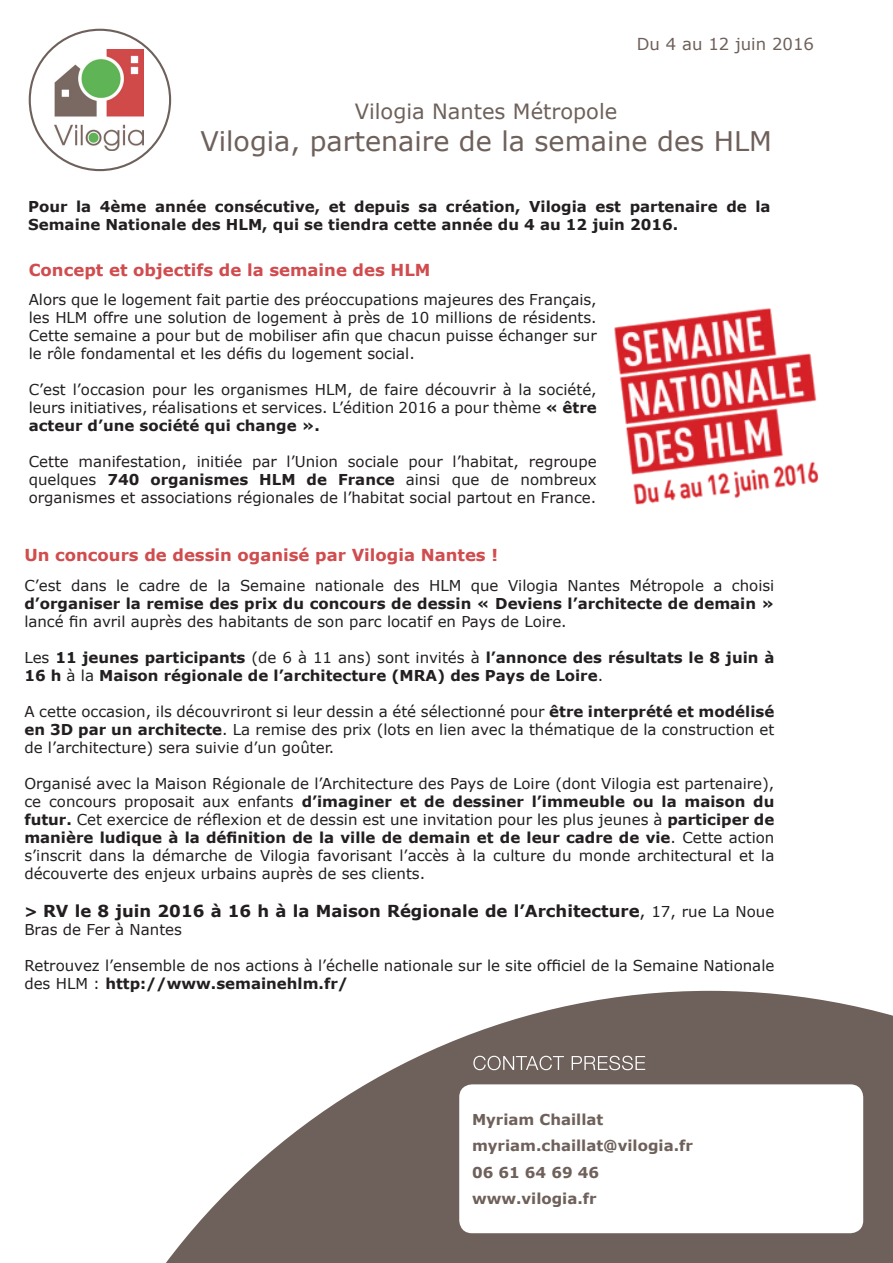
<style>
.page{position:relative;width:893px;height:1263px;background:#fff}
.page>*{position:absolute;margin:0;border:0;box-sizing:border-box;transform-origin:0 0}
.t1{font:27px "Verdana";color:#6e605a}
.t2{font:21px "Verdana";color:#6e605a}
.t3{font:700 16.5px "Verdana";color:#d04c4e}
.t4{font:700 16.5px "Verdana";color:#231f20}
.t5{font:16.5px "Verdana";color:#6e605a}
.t6{font:15px/18px "Verdana";color:#231f20;text-align:justify}
.t7{font:700 15px/18px "Verdana";color:#231f20}
.t8{font:700 15px/26.5px "Verdana";color:#6e605a}
.s1{font-weight:700}
.s2{font-weight:400}
.s3{font-size:15px}
.s4{font-weight:400;font-size:15px}
</style>
<div class="page">
<svg style="left:166px;top:991px;width:727px;height:272px;fill:#6e605a"></svg>
<div style="left:459px;top:1084px;width:404px;height:149px;background:#fff;border-radius:13px"></div>
<svg style="left:473px;top:1056px;width:172px;height:14px;background:#908581"></svg>
<img style="left:54px;top:49px;width:89px;height:102px">
<img style="left:614px;top:308px;width:205px;height:197px">
<p class="t5" style="left:637px;top:33px;width:179px">Du 4 au 12 juin 2016</p>
<h2 class="t2" style="left:355px;top:97px;width:264px">Vilogia Nantes Métropole</h2>
<h1 class="t1" style="left:200px;top:123px;width:573px">Vilogia, partenaire de la semaine des HLM</h1>
<p class="t7" style="left:28px;top:198px;width:744px">Pour la 4ème année consécutive, et depuis sa création, Vilogia est partenaire de la<br>Semaine Nationale des HLM, qui se tiendra cette année du 4 au 12 juin 2016.</p>
<p class="t3" style="left:29px;top:258px;width:403px">Concept et objectifs de la semaine des HLM</p>
<p class="t6" style="left:29px;top:290px;width:570px">Alors que le logement fait partie des préoccupations majeures des Français, les HLM offre une solution de logement à près de 10 millions de résidents.<br>Cette semaine a pour but de mobiliser afin que chacun puisse échanger sur le rôle fondamental et les défis du logement social.</p>
<p class="t6" style="left:29px;top:380px;width:570px">C’est l’occasion pour les organismes HLM, de faire découvrir à la société, leurs initiatives, réalisations et services. L’édition 2016 a pour thème <span class="s1">« être acteur d’une société qui change ».</span></p>
<p class="t6" style="left:29px;top:452px;width:570px">Cette manifestation, initiée par l’Union sociale pour l’habitat, regroupe quelques <span class="s1">740 organismes HLM de France</span> ainsi que de nombreux organismes et associations régionales de l’habitat social partout en France.</p>
<p class="t3" style="left:24px;top:543px;width:475px">Un concours de dessin oganisé par Vilogia Nantes !</p>
<p class="t6" style="left:24px;top:577px;width:751px">C’est dans le cadre de la Semaine nationale des HLM que Vilogia Nantes Métropole a choisi</p>
<p class="t7" style="left:24px;top:594px;width:751px">d’organiser la remise des prix du concours de dessin « Deviens l’architecte de demain »</p>
<p class="t6" style="left:24px;top:613px;width:544px">lancé fin avril auprès des habitants de son parc locatif en Pays de Loire.</p>
<p class="t7" style="left:24px;top:648px;width:751px"><span class="s2">Les</span> 11 jeunes participants <span class="s2">(de 6 à 11 ans) sont invités à</span> l’annonce des résultats le 8 juin à<br>16 h <span class="s2">à la</span> Maison régionale de l’architecture (MRA) des Pays de Loire<span class="s2">.</span></p>
<p class="t6" style="left:24px;top:703px;width:751px">A cette occasion, ils découvriront si leur dessin a été sélectionné pour <span class="s1">être interprété et modélisé en 3D par un architecte</span>. La remise des prix (lots en lien avec la thématique de la construction et de l’architecture) sera suivie d’un goûter.</p>
<p class="t6" style="left:24px;top:775px;width:751px">Organisé avec la Maison Régionale de l’Architecture des Pays de Loire (dont Vilogia est partenaire), ce concours proposait aux enfants <span class="s1">d’imaginer et de dessiner l’immeuble ou la maison du futur.</span> Cet exercice de réflexion et de dessin est une invitation pour les plus jeunes à <span class="s1">participer de manière ludique à la définition de la ville de demain et de leur cadre de vie</span>. Cette action s’inscrit dans la démarche de Vilogia favorisant l’accès à la culture du monde architectural et la découverte des enjeux urbains auprès de ses clients.</p>
<p class="t4" style="left:24px;top:899px;width:751px"><span class="s3">&gt;</span> RV le 8 juin 2016 à 16 h à la Maison Régionale de l’Architecture<span class="s2">,</span> <span class="s4">17, rue La Noue</span></p>
<p class="t6" style="left:24px;top:920px;width:159px">Bras de Fer à Nantes</p>
<p class="t6" style="left:24px;top:956px;width:751px">Retrouvez l’ensemble de nos actions à l’échelle nationale sur le site officiel de la Semaine Nationale des HLM : <span class="s1">http://www.semainehlm.fr/</span></p>
<p class="t8" style="left:472px;top:1106px;width:222px">Myriam Chaillat myriam.chaillat@vilogia.fr<br>06 61 64 69 46 www.vilogia.fr</p>
</div>
